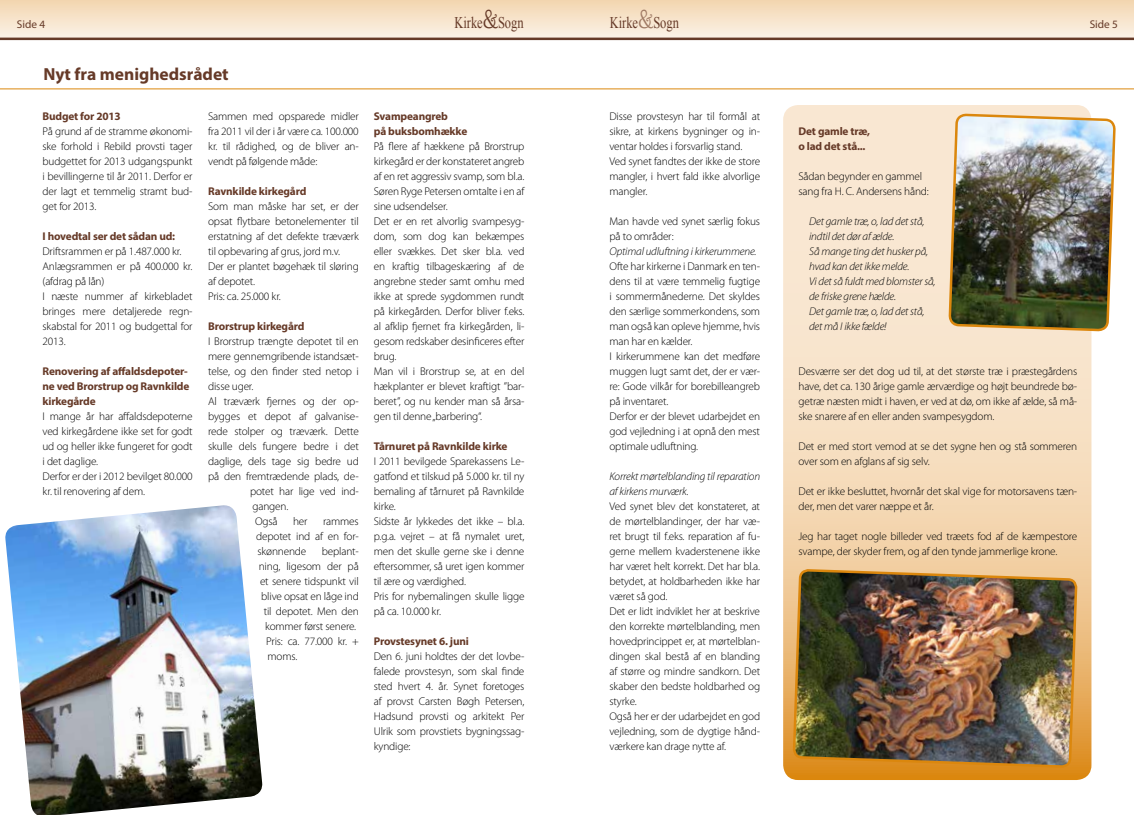
<style>
.page{position:relative;width:1134px;height:815px;background:#fff}
.page>*{position:absolute;margin:0;border:0;box-sizing:border-box;transform-origin:0 0}
.t1{font:700 17.5px "Myriad Pro";color:#663a28}
.t2{font:16.25px "Times New Roman";color:#663a28;scale:.77 1}
.t3{font:300 11.25px/15px "Myriad Pro";letter-spacing:-.015em;color:#000}
.t4{font:italic 300 11.25px/15px "Myriad Pro";letter-spacing:-.015em;color:#000}
.t5{font:700 11.25px/15px "Myriad Pro";letter-spacing:-.015em;color:#663a28}
.t6{font:11.25px "Myriad Pro";color:#663a28}
.s1{font-family:"Harrington";font-size:26.12px}
.s2{font-family:"Harrington";font-size:26.12px;color:#9f7a64}
</style>
<div class="page">
<svg style="left:783px;top:105px;width:308px;height:675px;background:#f6dec0"></svg>
<div style="left:0;top:0;width:1134px;height:40px;background:#000;opacity:.4"></div>
<hr style="left:0;top:89px;width:1134px;height:1px;background:#db870d">
<hr style="left:0;top:38px;width:1134px;height:2px;background:#663a28">
<img style="left:5px;top:505px;width:258px;height:310px">
<img style="left:947px;top:112px;width:169px;height:347px">
<img style="left:791px;top:568px;width:288px;height:212px">
<p class="t6" style="left:17px;top:18px;width:30px">Side 4</p>
<h2 class="t2" style="left:454px;top:12px;width:92px">Kirke<span class="s1">&amp;</span>Sogn</h2>
<h2 class="t2" style="left:610px;top:12px;width:92px">Kirke<span class="s2">&amp;</span>Sogn</h2>
<p class="t6" style="left:1090px;top:18px;width:30px">Side 5</p>
<h1 class="t1" style="left:43px;top:63px;width:187px">Nyt fra menighedsrådet</h1>
<p class="t5" style="left:43px;top:108px;width:80px">Budget for 2013</p>
<p class="t3" style="left:43px;top:124px;width:152px;text-align:justify">På grund af de stramme økonomi&shy;ske forhold i Rebild provsti tager budgettet for 2013 udgangspunkt i bevillingerne til år 2011. Derfor er der lagt et temmelig stramt bud&shy;get for 2013.</p>
<p class="t5" style="left:43px;top:228px;width:134px">I hovedtal ser det sådan ud:</p>
<p class="t3" style="left:43px;top:244px;width:152px">Driftsrammen er på 1.487.000 kr.<br>Anlægsrammen er på 400.000 kr. (afdrag på lån)<br>I næste nummer af kirkebladet bringes mere detaljerede regn&shy;skabstal for 2011 og budgettal for<br>2013.</p>
<p class="t5" style="left:43px;top:363px;width:148px">Renovering af affaldsdepoter&shy;ne ved Brorstrup og Ravnkilde kirkegårde</p>
<p class="t3" style="left:43px;top:409px;width:152px">I mange år har affaldsdepoterne ved kirkegårdene ikke set for godt ud og heller ikke fungeret for godt i det daglige.<br>Derfor er der i 2012 bevilget 80.000 kr. til renovering af dem.</p>
<p class="t3" style="left:208px;top:109px;width:152px;text-align:justify">Sammen med opsparede midler fra 2011 vil der i år være ca. 100.000 kr. til rådighed, og de bliver an&shy;vendt på følgende måde:</p>
<p class="t5" style="left:208px;top:183px;width:100px">Ravnkilde kirkegård</p>
<p class="t3" style="left:208px;top:199px;width:152px">Som man måske har set, er der opsat flytbare betonelementer til erstatning af det defekte træværk til opbevaring af grus, jord m.v.<br>Der er plantet bøgehæk til sløring af depotet.<br>Pris: ca. 25.000 kr.</p>
<p class="t5" style="left:208px;top:318px;width:98px">Brorstrup kirkegård</p>
<p class="t3" style="left:208px;top:334px;width:152px">I Brorstrup trængte depotet til en</p>
<p class="t3" style="left:208px;top:349px;width:152px">mere gennemgribende istandsæt-</p>
<p class="t3" style="left:208px;top:364px;width:152px">telse, og den finder sted netop i</p>
<p class="t3" style="left:208px;top:379px;width:47px">disse uger.</p>
<p class="t3" style="left:208px;top:394px;width:152px">Al træværk fjernes og der op-</p>
<p class="t3" style="left:208px;top:409px;width:152px">bygges et depot af galvanise-</p>
<p class="t3" style="left:208px;top:424px;width:152px">rede stolper og træværk. Dette</p>
<p class="t3" style="left:208px;top:439px;width:152px">skulle dels fungere bedre i det</p>
<p class="t3" style="left:208px;top:454px;width:152px">daglige, dels tage sig bedre ud</p>
<p class="t3" style="left:208px;top:469px;width:152px">på den fremtrædende plads, de-</p>
<p class="t3" style="left:250px;top:484px;width:110px">potet har lige ved ind-</p>
<p class="t3" style="left:253px;top:499px;width:37px">gangen.</p>
<p class="t3" style="left:255px;top:514px;width:24px">Også</p>
<p class="t3" style="left:293px;top:514px;width:16px">her</p>
<p class="t3" style="left:256px;top:514px;width:104px;text-align:justify;text-indent:67px">rammes depotet ind af en for&shy;skønnende</p>
<p class="t3" style="left:322px;top:544px;width:38px">beplant-</p>
<p class="t3" style="left:259px;top:559px;width:102px">ning, ligesom der på</p>
<p class="t3" style="left:260px;top:574px;width:100px">et senere tidspunkt vil</p>
<p class="t3" style="left:261px;top:589px;width:99px">blive opsat en låge ind</p>
<p class="t3" style="left:264px;top:604px;width:97px">til depotet. Men den</p>
<p class="t3" style="left:265px;top:619px;width:93px">kommer først senere.</p>
<p class="t3" style="left:266px;top:634px;width:94px">Pris: ca. 77.000 kr. +</p>
<p class="t3" style="left:267px;top:649px;width:31px">moms.</p>
<p class="t5" style="left:374px;top:108px;width:95px">Svampeangreb<br>på buksbomhække</p>
<p class="t3" style="left:374px;top:139px;width:152px">På flere af hækkene på Brorstrup kirkegård er der konstateret angreb af en ret aggressiv svamp, som bl.a.<br>Søren Ryge Petersen omtalte i en af sine udsendelser.<br>Det er en ret alvorlig svampesyg&shy;dom, som dog kan bekæmpes eller svækkes. Det sker bl.a. ved en kraftig tilbageskæring af de angrebne steder samt omhu med ikke at sprede sygdommen rundt på kirkegården. Derfor bliver f.eks. al afklip fjernet fra kirkegården, li&shy;gesom redskaber desinficeres efter brug.<br>Man vil i Brorstrup se, at en del hækplanter er blevet kraftigt ”bar&shy;beret”, og nu kender man så årsa&shy;gen til denne „barbering“.</p>
<p class="t5" style="left:374px;top:438px;width:135px">Tårnuret på Ravnkilde kirke</p>
<p class="t3" style="left:374px;top:454px;width:152px">I 2011 bevilgede Sparekassens Le&shy;gatfond et tilskud på 5.000 kr. til ny bemaling af tårnuret på Ravnkilde kirke.<br>Sidste år lykkedes det ikke – bl.a. p.g.a. vejret – at få nymalet uret, men det skulle gerne ske i denne eftersommer, så uret igen kommer til ære og værdighed.<br>Pris for nybemalingen skulle ligge på ca. 10.000 kr.</p>
<p class="t5" style="left:374px;top:633px;width:97px">Provstesynet 6. juni</p>
<p class="t3" style="left:374px;top:649px;width:152px;text-align:justify">Den 6. juni holdtes der det lovbe&shy;falede provstesyn, som skal finde sted hvert 4. år. Synet foretoges af provst Carsten Bøgh Petersen, Hadsund provsti og arkitekt Per Ulrik som provstiets bygningssag&shy;kyndige:</p>
<p class="t3" style="left:609px;top:109px;width:152px">Disse provstesyn har til formål at sikre, at kirkens bygninger og in&shy;ventar holdes i forsvarlig stand.<br>Ved synet fandtes der ikke de store mangler, i hvert fald ikke alvorlige mangler.</p>
<p class="t3" style="left:609px;top:214px;width:152px">Man havde ved synet særlig fokus på to områder:</p>
<p class="t4" style="left:609px;top:244px;width:149px">Optimal udluftning i kirkerummene.</p>
<p class="t3" style="left:609px;top:259px;width:152px">Ofte har kirkerne i Danmark en ten&shy;dens til at være temmelig fugtige i sommermånederne. Det skyldes den særlige sommerkondens, som man også kan opleve hjemme, hvis man har en kælder.<br>I kirkerummene kan det medføre muggen lugt samt det, der er vær&shy;re: Gode vilkår for borebilleangreb på inventaret.<br>Derfor er der blevet udarbejdet en god vejledning i at opnå den mest optimale udluftning.</p>
<p class="t4" style="left:609px;top:469px;width:152px">Korrekt mørtelblanding til reparation af kirkens murværk.</p>
<p class="t3" style="left:609px;top:499px;width:152px">Ved synet blev det konstateret, at de mørtelblandinger, der har væ&shy;ret brugt til f.eks. reparation af fu&shy;gerne mellem kvaderstenene ikke har været helt korrekt. Det har bl.a. betydet, at holdbarheden ikke har været så god.<br>Det er lidt indviklet her at beskrive den korrekte mørtelblanding, men hovedprincippet er, at mørtelblan&shy;dingen skal bestå af en blanding af større og mindre sandkorn. Det skaber den bedste holdbarhed og styrke.<br>Også her er der udarbejdet en god vejledning, som de dygtige hånd&shy;værkere kan drage nytte af.</p>
<p class="t5" style="left:798px;top:123px;width:73px">Det gamle træ, o lad det stå...</p>
<p class="t3" style="left:798px;top:169px;width:132px">Sådan begynder en gammel sang fra H. C. Andersens hånd:</p>
<p class="t4" style="left:809px;top:214px;width:128px">Det gamle træ, o, lad det stå, indtil det dør af ælde.<br>Så mange ting det husker på, hvad kan det ikke melde.<br>Vi det så fuldt med blomster så, de friske grene hælde.<br>Det gamle træ, o, lad det stå, det må I ikke fælde!</p>
<p class="t3" style="left:798px;top:364px;width:280px;text-align:justify">Desværre ser det dog ud til, at det største træ i præstegårdens have, det ca. 130 årige gamle ærværdige og højt beundrede bø&shy;getræ næsten midt i haven, er ved at dø, om ikke af ælde, så må&shy;ske snarere af en eller anden svampesygdom.</p>
<p class="t3" style="left:798px;top:439px;width:280px">Det er med stort vemod at se det sygne hen og stå sommeren over som en afglans af sig selv.</p>
<p class="t3" style="left:798px;top:484px;width:280px">Det er ikke besluttet, hvornår det skal vige for motorsavens tæn&shy;der, men det varer næppe et år.</p>
<p class="t3" style="left:798px;top:529px;width:280px">Jeg har taget nogle billeder ved træets fod af de kæmpestore svampe, der skyder frem, og af den tynde jammerlige krone.</p>
</div>
